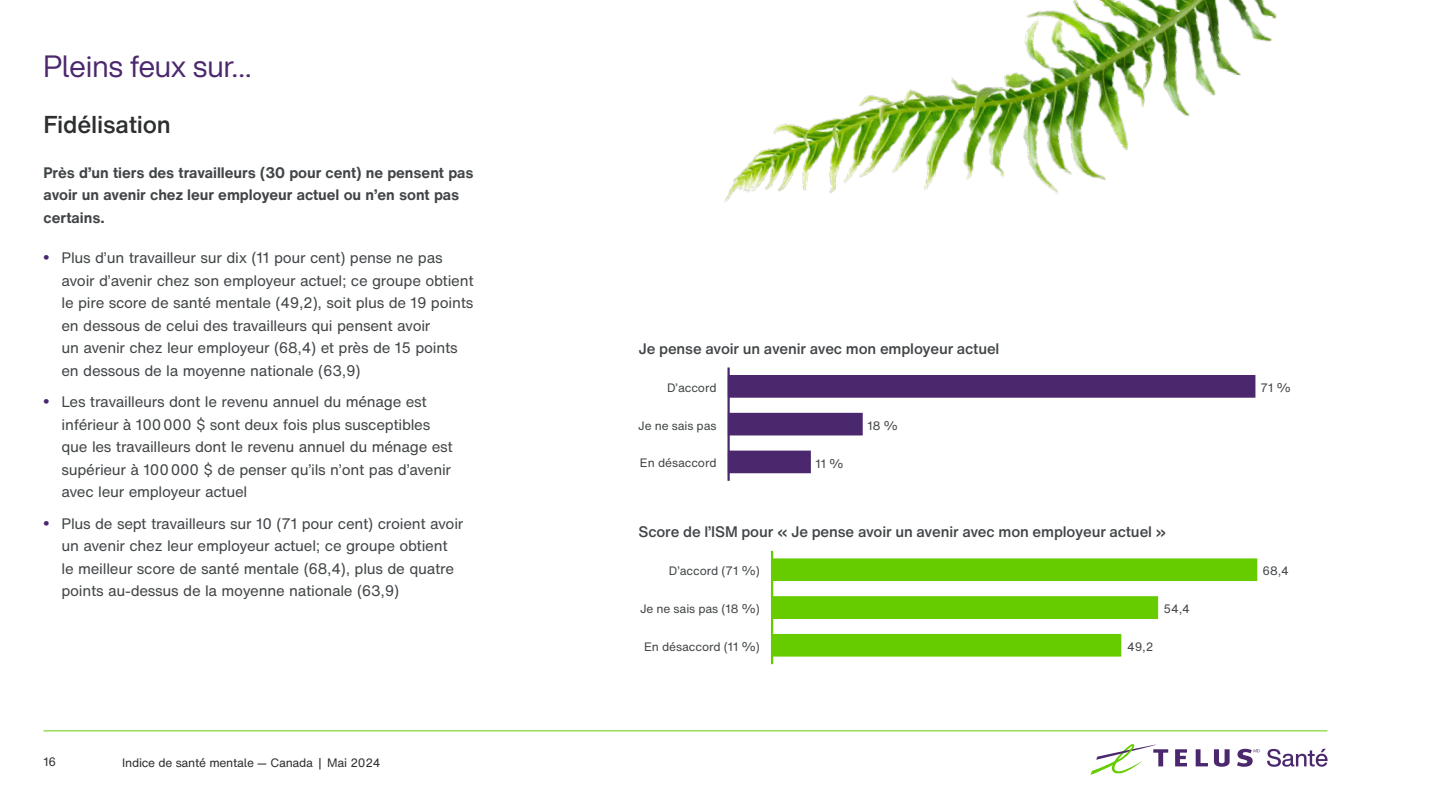
<style>
.page{position:relative;width:1440px;height:810px;background:#fff}
.page>*{position:absolute;margin:0;border:0;box-sizing:border-box;transform-origin:0 0}
.t1{font:30px "H Nfor TELUSSA Display";letter-spacing:.005em;color:#4b286d}
.t2{font:500 24px "H Nfor TELUS";letter-spacing:-.01em;color:#2c2e30}
.t3{font:15px/22.5px "H Nfor TELUS";letter-spacing:-.015em;color:#414547}
.t4{font:700 15px/22.5px "H Nfor TELUS";letter-spacing:-.005em;color:#414547}
.t5{font:500 15px "H Nfor TELUS";letter-spacing:-.01em;color:#414547}
.t6{font:12px "H Nfor TELUS";letter-spacing:-.005em;color:#414547}
.t7{font:12px "H Nfor TELUSSA";letter-spacing:-.02em;color:#2c2e30}
.t8{font:12px "H Nfor TELUS";color:#2c2e30}
.s1{font-family:"Arial";font-weight:700;font-size:16.5px;color:#4b286d}
</style>
<div class="page">
<hr style="left:727px;top:367px;width:3px;height:114px;background:#4b286d">
<div style="left:729px;top:376px;width:526px;height:21px;background:#4b286d"></div>
<div style="left:728px;top:375px;width:527px;height:23px;border:2px solid #4b286d"></div>
<div style="left:729px;top:414px;width:133px;height:21px;background:#4b286d"></div>
<div style="left:728px;top:413px;width:135px;height:22px;border:2px solid #4b286d"></div>
<div style="left:729px;top:451px;width:81px;height:22px;background:#4b286d"></div>
<hr style="left:771px;top:551px;width:2px;height:113px;background:#6c0">
<div style="left:772px;top:559px;width:485px;height:21px;background:#6c0"></div>
<div style="left:771px;top:558px;width:486px;height:23px;border:2px solid #6c0"></div>
<div style="left:772px;top:597px;width:385px;height:21px;background:#6c0"></div>
<div style="left:771px;top:596px;width:387px;height:23px;border:2px solid #6c0"></div>
<div style="left:772px;top:635px;width:349px;height:21px;background:#6c0"></div>
<div style="left:771px;top:634px;width:350px;height:23px;border:2px solid #6c0"></div>
<img style="left:724px;top:0;width:553px;height:202px">
<svg style="left:1175px;top:749px;width:12px;height:17px"></svg>
<svg style="left:1196px;top:749px;width:12px;height:17px"></svg>
<svg style="left:1214px;top:749px;width:16px;height:18px"></svg>
<svg style="left:1090px;top:744px;width:78px;height:31px"></svg>
<svg style="left:1237px;top:749px;width:23px;height:18px"></svg>
<svg style="left:1267px;top:749px;width:61px;height:18px"></svg>
<hr style="left:44px;top:730px;width:1284px;height:1px;background:#6c0">
<h1 class="t1" style="left:44px;top:46px;width:210px">Pleins feux sur…</h1>
<h2 class="t2" style="left:44px;top:107px;width:129px">Fidélisation</h2>
<p class="t4" style="left:44px;top:161px;width:432px">Près d’un tiers des travailleurs (30 pour cent) ne pensent pas avoir un avenir chez leur employeur actuel ou n’en sont pas certains.</p>
<p class="t3" style="left:62px;top:247px;width:414px;text-indent:-18px"><span class="s1">•</span> Plus d’un travailleur sur dix (11 pour cent) pense ne pas avoir d’avenir chez son employeur actuel; ce groupe obtient le pire score de santé mentale (49,2), soit plus de 19 points en dessous de celui des travailleurs qui pensent avoir<br>un avenir chez leur employeur (68,4) et près de 15 points en dessous de la moyenne nationale (63,9)</p>
<p class="t3" style="left:62px;top:391px;width:393px;text-indent:-18px"><span class="s1">•</span> Les travailleurs dont le revenu annuel du ménage est inférieur à 100 000 $ sont deux fois plus susceptibles que les travailleurs dont le revenu annuel du ménage est supérieur à 100 000 $ de penser qu’ils n’ont pas d’avenir avec leur employeur actuel</p>
<p class="t3" style="left:62px;top:512px;width:403px;text-indent:-18px"><span class="s1">•</span> Plus de sept travailleurs sur 10 (71 pour cent) croient avoir un avenir chez leur employeur actuel; ce groupe obtient le meilleur score de santé mentale (68,4), plus de quatre points au-dessus de la moyenne nationale (63,9)</p>
<p class="t8" style="left:44px;top:754px;width:14px">16</p>
<p class="t7" style="left:122px;top:754px;width:260px">Indice de santé mentale — Canada | Mai 2024</p>
<p class="t5" style="left:639px;top:338px;width:362px">Je pense avoir un avenir avec mon employeur actuel</p>
<p class="t6" style="left:667px;top:379px;width:51px">D’accord</p>
<p class="t6" style="left:638px;top:417px;width:80px">Je ne sais pas</p>
<p class="t6" style="left:640px;top:455px;width:78px">En désaccord</p>
<p class="t6" style="left:816px;top:455px;width:30px">11 %</p>
<p class="t6" style="left:867px;top:417px;width:32px">18 %</p>
<p class="t5" style="left:639px;top:521px;width:529px">Score de l’ISM pour « Je pense avoir un avenir avec mon employeur actuel »</p>
<p class="t6" style="left:669px;top:563px;width:93px">D’accord (71 %)</p>
<p class="t6" style="left:640px;top:600px;width:122px">Je ne sais pas (18 %)</p>
<p class="t6" style="left:644px;top:638px;width:118px">En désaccord (11 %)</p>
<p class="t6" style="left:1127px;top:638px;width:28px">49,2</p>
<p class="t6" style="left:1164px;top:600px;width:28px">54,4</p>
<p class="t6" style="left:1261px;top:379px;width:32px">71 %</p>
<p class="t6" style="left:1263px;top:562px;width:28px">68,4</p>
</div>
